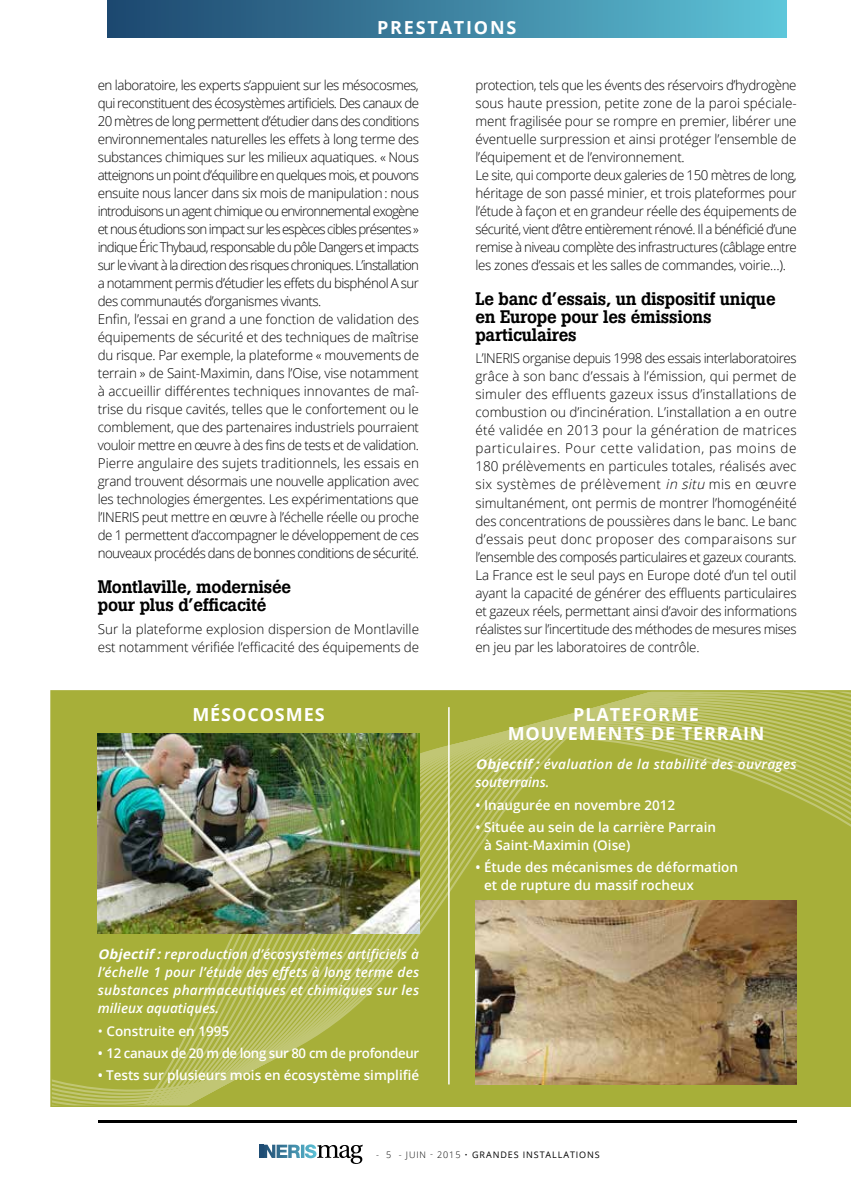
<style>
.page{position:relative;width:851px;height:1191px;background:#fff}
.page>*{position:absolute;margin:0;border:0;box-sizing:border-box;transform-origin:0 0}
.t1{font:500 18px/18px "Boton";letter-spacing:-.015em;color:#000}
.t2{font:700 18px/19.5px "Open Sans";letter-spacing:.05em;color:#fff;text-align:center}
.t3{font:700 18px "Open Sans";letter-spacing:.1em;color:#fff}
.t4{font:300 13.5px/18px "Open Sans";letter-spacing:-.025em;color:#000}
.t5{font:italic 600 13.5px/18px "Open Sans";letter-spacing:.015em;color:#fff;text-align:justify}
.t6{font:600 13.5px/18px "Open Sans";color:#fff}
.t7{font:300 13.5px/18px "Open Sans";color:#000}
.t8{font:600 13.5px "Open Sans";letter-spacing:-.025em;color:#fff}
.t9{font:9px "Open Sans";letter-spacing:.1em;color:#000}
.s1{font-weight:700}
.s2{font-weight:400}
.s3{font-style:italic}
.s4{font-weight:300}
</style>
<div class="page">
<hr style="left:99px;top:1120px;width:697px;height:3px;background:#000">
<div style="left:107px;top:0;width:679px;height:38px;background:linear-gradient(to right,#1d446c,#5ec4d7)"></div>
<hr style="left:259px;top:1144px;width:4px;height:14px;background:#1f4d74">
<svg style="left:264px;top:1144px;width:99px;height:20px"></svg>
<svg style="left:50px;top:690px;width:800px;height:417px;background:#abb242"></svg>
<img style="left:98px;top:733px;width:321px;height:200px">
<img style="left:475px;top:900px;width:321px;height:184px">
<hr style="left:448px;top:707px;width:1px;height:377px;background:#fff">
<h1 class="t3" style="left:377px;top:14px;width:141px">PRESTATIONS</h1>
<p class="t4" style="left:98px;top:76px;width:323px">en laboratoire, les experts s’appuient sur les mésocosmes, qui reconstituent des écosystèmes artificiels. Des canaux de 20 mètres de long permettent d’étudier dans des conditions environnementales naturelles les effets à long terme des substances chimiques sur les milieux aquatiques. « Nous atteignons un point d’équilibre en quelques mois, et pouvons ensuite nous lancer dans six mois de manipulation : nous introduisons un agent chimique ou environnemental exogène et nous étudions son impact sur les espèces cibles présentes » indique Éric Thybaud, responsable du pôle Dangers et impacts sur le vivant à la direction des risques chroniques. L’installation a notamment permis d’étudier les effets du bisphénol A sur des communautés d’organismes vivants.<br>Enfin, l’essai en grand a une fonction de validation des équipements de sécurité et des techniques de maîtrise du risque. Par exemple, la plateforme « mouvements de terrain » de Saint-Maximin, dans l’Oise, vise notamment à accueillir différentes techniques innovantes de maî&shy;trise du risque cavités, telles que le confortement ou le comblement, que des partenaires industriels pourraient vouloir mettre en œuvre à des fins de tests et de validation.<br>Pierre angulaire des sujets traditionnels, les essais en grand trouvent désormais une nouvelle application avec les technologies émergentes. Les expérimentations que l’INERIS peut mettre en œuvre à l’échelle réelle ou proche de 1 permettent d’accompagner le développement de ces nouveaux procédés dans de bonnes conditions de sécurité.</p>
<h1 class="t1" style="left:98px;top:578px;width:195px">Montlaville, modernisée pour plus d’efficacité</h1>
<p class="t7" style="left:98px;top:619px;width:323px">Sur la plateforme explosion dispersion de Montlaville est notamment vérifiée l’efficacité des équipements de</p>
<h1 class="t2" style="left:192px;top:704px;width:134px">MÉSOCOSMES</h1>
<p class="t5" style="left:98px;top:945px;width:323px"><span class="s1">Objectif:</span>reproduction d’écosystèmes artificiels à l’échelle 1 pour l’étude des effets à long terme des substances pharmaceutiques et chimiques sur les milieux aquatiques.</p>
<p class="t6" style="left:98px;top:1021px;width:133px"><span class="s2">•</span> Construite en 1995</p>
<p class="t8" style="left:98px;top:1043px;width:323px">• 12 canaux de 20 m de long sur 80 cm de profondeur</p>
<p class="t6" style="left:98px;top:1066px;width:323px">• Tests sur plusieurs mois en écosystème simplifié</p>
<p class="t4" style="left:475px;top:76px;width:323px">protection, tels que les évents des réservoirs d’hydrogène sous haute pression, petite zone de la paroi spéciale&shy;ment fragilisée pour se rompre en premier, libérer une éventuelle surpression et ainsi protéger l’ensemble de l’équipement et de l’environnement.<br>Le site, qui comporte deux galeries de 150 mètres de long, héritage de son passé minier, et trois plateformes pour l’étude à façon et en grandeur réelle des équipements de sécurité, vient d’être entièrement rénové. Il a bénéficié d’une remise à niveau complète des infrastructures (câblage entre les zones d’essais et les salles de commandes, voirie…).</p>
<h1 class="t1" style="left:475px;top:290px;width:301px">Le banc d’essais, un dispositif unique en Europe pour les émissions particulaires</h1>
<p class="t4" style="left:475px;top:349px;width:323px;text-align:justify">L’INERIS organise depuis 1998 des essais interlaboratoires grâce à son banc d’essais à l’émission, qui permet de simuler des effluents gazeux issus d’installations de combustion ou d’incinération. L’installation a en outre été validée en 2013 pour la génération de matrices particulaires. Pour cette validation, pas moins de 180 prélèvements en particules totales, réalisés avec six systèmes de prélèvement <span class="s3">in situ</span> mis en œuvre simultanément, ont permis de montrer l’homogénéité des concentrations de poussières dans le banc. Le banc d’essais peut donc proposer des comparaisons sur l’ensemble des composés particulaires et gazeux courants.<br>La France est le seul pays en Europe doté d’un tel outil ayant la capacité de générer des effluents particulaires et gazeux réels, permettant ainsi d’avoir des informations réalistes sur l’incertitude des méthodes de mesures mises en jeu par les laboratoires de contrôle.</p>
<h1 class="t2" style="left:507px;top:704px;width:258px">PLATEFORME<br>MOUVEMENTS DE TERRAIN</h1>
<p class="t5" style="left:475px;top:755px;width:322px"><span class="s1">Objectif:</span>évaluation de la stabilité des ouvrages souterrains.</p>
<p class="t6" style="left:475px;top:795px;width:201px">• Inaugurée en novembre 2012</p>
<p class="t6" style="left:484px;top:817px;width:233px;text-indent:-9px">• Située au sein de la carrière Parrain à Saint-Maximin (Oise)</p>
<p class="t6" style="left:484px;top:858px;width:255px;text-indent:-9px">• Étude des mécanismes de déformation et de rupture du massif rocheux</p>
<p class="t9" style="left:376px;top:1148px;width:225px"><span class="s4">- 5 - JUIN </span><sup>-</sup> <span class="s4">2015 •</span> GRANDES INSTALLATIONS</p>
</div>
